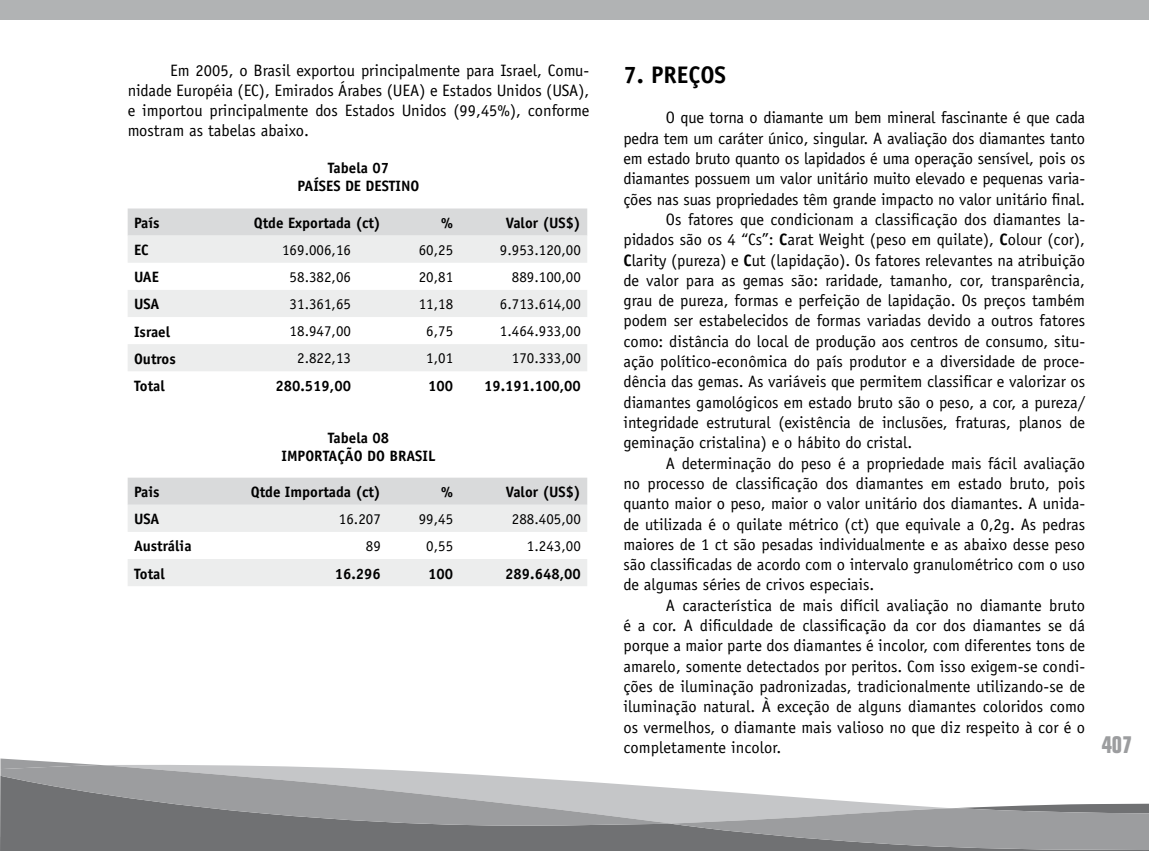
<style>
.page{position:relative;width:1149px;height:851px;background:#fff}
.page>*{position:absolute;margin:0;border:0;box-sizing:border-box;transform-origin:0 0}
.t1{font:700 24px "Officina Sans";color:#000}
.t2{font:700 condensed 24px "Folio";color:#9c9d9f}
.t3{font:16.5px/19.8px "Officina Sans";color:#000;text-align:justify}
.t4{font:700 15px "Officina Sans";color:#000}
.t5{font:15px "Officina Sans";color:#000}
.s1{font-weight:700}
</style>
<div class="page">
<div style="left:102px;top:836px;width:568px;height:14px;background:#707173"></div>
<svg style="left:670px;top:787px;width:201px;height:16px"></svg>
<svg style="left:670px;top:803px;width:478px;height:47px;background:#9c9d9f"></svg>
<svg style="left:0;top:758px;width:102px;height:92px"></svg>
<svg style="left:0;top:764px;width:670px;height:72px;background:#a1a2a3"></svg>
<div style="left:0;top:0;width:1148px;height:19px;background:#b1b3b4"></div>
<svg style="left:128px;top:208px;width:459px;height:55px;background:#e3e4e4"></svg>
<svg style="left:128px;top:290px;width:459px;height:81px"></svg>
<svg style="left:128px;top:477px;width:459px;height:109px"></svg>
<p class="t3" style="left:128px;top:61px;width:463px;text-indent:43px">Em 2005, o Brasil exportou principalmente para Israel, Comu&shy;nidade Européia (EC), Emirados Árabes (UEA) e Estados Unidos (USA), e importou principalmente dos Estados Unidos (99,45%), conforme mostram as tabelas abaixo.</p>
<p class="t4" style="left:328px;top:159px;width:63px">Tabela 07</p>
<p class="t4" style="left:297px;top:177px;width:16px">Países</p>
<p class="t4" style="left:345px;top:177px;width:29px">de destino</p>
<p class="t4" style="left:134px;top:213px;width:27px">País</p>
<p class="t4" style="left:254px;top:213px;width:128px">Qtde Exportada (ct)</p>
<p class="t4" style="left:440px;top:213px;width:14px">%</p>
<p class="t4" style="left:505px;top:213px;width:76px">Valor (US$)</p>
<p class="t4" style="left:134px;top:240px;width:16px">EC</p>
<p class="t5" style="left:282px;top:241px;width:70px">169.006,16</p>
<p class="t5" style="left:418px;top:241px;width:36px">60,25</p>
<p class="t5" style="left:500px;top:241px;width:82px">9.953.120,00</p>
<p class="t4" style="left:134px;top:268px;width:27px">UAE</p>
<p class="t5" style="left:289px;top:268px;width:63px">58.382,06</p>
<p class="t5" style="left:418px;top:268px;width:36px">20,81</p>
<p class="t5" style="left:512px;top:268px;width:70px">889.100,00</p>
<p class="t4" style="left:134px;top:295px;width:27px">USA</p>
<p class="t5" style="left:289px;top:295px;width:63px">31.361,65</p>
<p class="t5" style="left:418px;top:295px;width:36px">11,18</p>
<p class="t5" style="left:500px;top:295px;width:82px">6.713.614,00</p>
<p class="t4" style="left:134px;top:322px;width:38px">Israel</p>
<p class="t5" style="left:289px;top:322px;width:63px">18.947,00</p>
<p class="t5" style="left:426px;top:322px;width:28px">6,75</p>
<p class="t5" style="left:500px;top:322px;width:82px">1.464.933,00</p>
<p class="t4" style="left:134px;top:349px;width:43px">Outros</p>
<p class="t5" style="left:297px;top:349px;width:55px">2.822,13</p>
<p class="t5" style="left:426px;top:349px;width:28px">1,01</p>
<p class="t5" style="left:512px;top:349px;width:70px">170.333,00</p>
<p class="t4" style="left:134px;top:376px;width:32px">Total</p>
<p class="t4" style="left:275px;top:376px;width:77px">280.519,00</p>
<p class="t4" style="left:428px;top:376px;width:27px">100</p>
<p class="t4" style="left:484px;top:376px;width:98px">19.191.100,00</p>
<p class="t4" style="left:328px;top:428px;width:63px">Tabela 08</p>
<p class="t4" style="left:281px;top:446px;width:15px">Importa</p>
<p class="t4" style="left:337px;top:446px;width:69px">ção do Brasil</p>
<p class="t4" style="left:134px;top:482px;width:27px">Pais</p>
<p class="t4" style="left:251px;top:482px;width:131px">Qtde Importada (ct)</p>
<p class="t4" style="left:440px;top:482px;width:14px">%</p>
<p class="t4" style="left:505px;top:482px;width:76px">Valor (US$)</p>
<p class="t4" style="left:134px;top:509px;width:27px">USA</p>
<p class="t5" style="left:339px;top:510px;width:43px">16.207</p>
<p class="t5" style="left:418px;top:510px;width:36px">99,45</p>
<p class="t5" style="left:512px;top:510px;width:70px">288.405,00</p>
<p class="t4" style="left:134px;top:537px;width:59px">Austrália</p>
<p class="t5" style="left:366px;top:537px;width:16px">89</p>
<p class="t5" style="left:426px;top:537px;width:28px">0,55</p>
<p class="t5" style="left:527px;top:537px;width:55px">1.243,00</p>
<p class="t4" style="left:134px;top:564px;width:32px">Total</p>
<p class="t4" style="left:334px;top:564px;width:48px">16.296</p>
<p class="t4" style="left:428px;top:564px;width:27px">100</p>
<p class="t4" style="left:505px;top:564px;width:77px">289.648,00</p>
<h1 class="t1" style="left:623px;top:60px;width:104px">7. PREÇOS</h1>
<p class="t3" style="left:665px;top:108px;width:420px">O que torna o diamante um bem mineral fascinante é que cada</p>
<p class="t3" style="left:623px;top:128px;width:463px">pedra tem um caráter único, singular. A avaliação dos diamantes tanto</p>
<p class="t3" style="left:623px;top:148px;width:463px">em estado bruto quanto os lapidados é uma operação sensível, pois os</p>
<p class="t3" style="left:623px;top:169px;width:463px">diamantes possuem um valor unitário muito elevado e pequenas varia-</p>
<p class="t3" style="left:623px;top:189px;width:463px">ções nas suas propriedades têm grande impacto no valor unitário final.</p>
<p class="t3" style="left:665px;top:209px;width:420px">Os fatores que condicionam a classificação dos diamantes la-</p>
<p class="t3" style="left:623px;top:230px;width:463px">pidados são os 4 “Cs”: <span class="s1">C</span>arat Weight (peso em quilate), <span class="s1">C</span>olour (cor),</p>
<p class="t3" style="left:623px;top:250px;width:463px"><span class="s1">C</span>larity (pureza) e <span class="s1">C</span>ut (lapidação). Os fatores relevantes na atribuição</p>
<p class="t3" style="left:623px;top:270px;width:463px">de valor para as gemas são: raridade, tamanho, cor, transparência,</p>
<p class="t3" style="left:623px;top:290px;width:463px">grau de pureza, formas e perfeição de lapidação. Os preços também</p>
<p class="t3" style="left:623px;top:311px;width:463px">podem ser estabelecidos de formas variadas devido a outros fatores</p>
<p class="t3" style="left:623px;top:331px;width:463px">como: distância do local de produção aos centros de consumo, situ-</p>
<p class="t3" style="left:623px;top:351px;width:463px">ação político-econômica do país produtor e a diversidade de proce-</p>
<p class="t3" style="left:623px;top:372px;width:463px">dência das gemas. As variáveis que permitem classificar e valorizar os</p>
<p class="t3" style="left:623px;top:392px;width:463px">diamantes gamológicos em estado bruto são o peso, a cor, a pureza/</p>
<p class="t3" style="left:623px;top:412px;width:463px">integridade estrutural (existência de inclusões, fraturas, planos de</p>
<p class="t3" style="left:623px;top:433px;width:290px">geminação cristalina) e o hábito do cristal.</p>
<p class="t3" style="left:665px;top:453px;width:420px">A determinação do peso é a propriedade mais fácil avaliação</p>
<p class="t3" style="left:623px;top:473px;width:463px">no processo de classificação dos diamantes em estado bruto, pois</p>
<p class="t3" style="left:623px;top:493px;width:463px">quanto maior o peso, maior o valor unitário dos diamantes. A unida-</p>
<p class="t3" style="left:623px;top:514px;width:463px">de utilizada é o quilate métrico (ct) que equivale a 0,2g. As pedras</p>
<p class="t3" style="left:623px;top:534px;width:463px">maiores de 1 ct são pesadas individualmente e as abaixo desse peso</p>
<p class="t3" style="left:623px;top:554px;width:463px">são classificadas de acordo com o intervalo granulométrico com o uso</p>
<p class="t3" style="left:623px;top:575px;width:252px">de algumas séries de crivos especiais.</p>
<p class="t3" style="left:665px;top:595px;width:420px">A característica de mais difícil avaliação no diamante bruto</p>
<p class="t3" style="left:623px;top:615px;width:463px">é a cor. A dificuldade de classificação da cor dos diamantes se dá</p>
<p class="t3" style="left:623px;top:635px;width:463px">porque a maior parte dos diamantes é incolor, com diferentes tons de</p>
<p class="t3" style="left:623px;top:656px;width:463px">amarelo, somente detectados por peritos. Com isso exigem-se condi-</p>
<p class="t3" style="left:623px;top:676px;width:463px">ções de iluminação padronizadas, tradicionalmente utilizando-se de</p>
<p class="t3" style="left:623px;top:696px;width:463px">iluminação natural. À exceção de alguns diamantes coloridos como</p>
<p class="t3" style="left:623px;top:717px;width:463px">os vermelhos, o diamante mais valioso no que diz respeito à cor é o</p>
<p class="t3" style="left:623px;top:737px;width:159px">completamente incolor.</p>
<h1 class="t2" style="left:1101px;top:731px;width:32px">407</h1>
</div>
